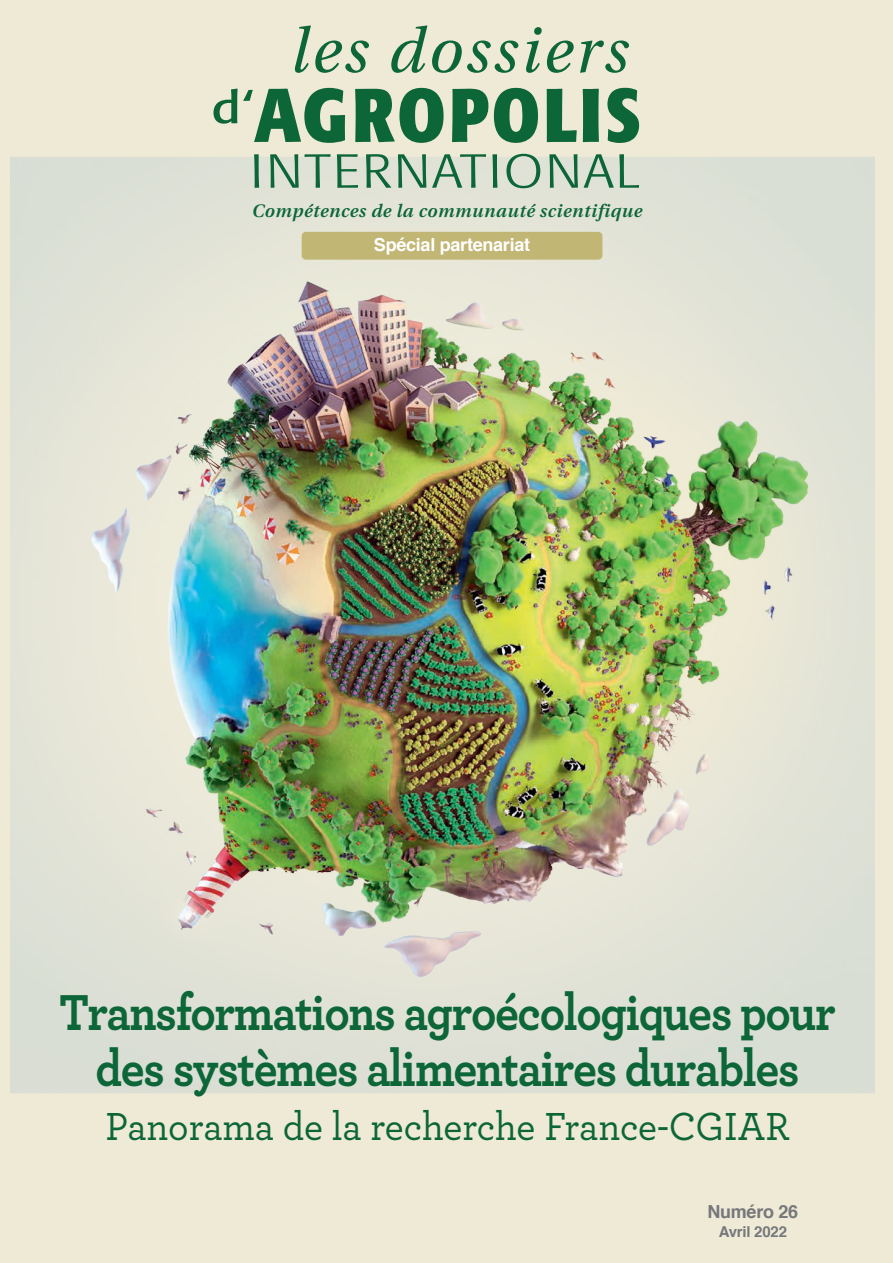
<style>
.page{position:relative;width:893px;height:1263px;background:#fff}
.page>*{position:absolute;margin:0;border:0;box-sizing:border-box;transform-origin:0 0}
.t1{font:700 52.95px/55.5px "Archer";letter-spacing:-.03em;color:#0c6638;text-align:center;scale:.9 1}
.t2{font:500 41.1px "Archer";letter-spacing:-.005em;color:#0c6638;scale:.95 1}
.t3{font:italic 600 18px "Utopia";letter-spacing:.035em;color:#0c6638}
.t4{font:700 18px "Helvetica";letter-spacing:-.015em;color:#fff}
.t5{font:700 18px "Helvetica";letter-spacing:-.015em;color:#76787b}
.t6{font:700 15px "Helvetica";letter-spacing:-.015em;color:#76787b}
</style>
<div class="page">
<img style="left:11px;top:22px;width:863px;height:1209px">
<div style="left:302px;top:232px;width:300px;height:28px;background:#c2b675;border-radius:4px"></div>
<svg style="left:254px;top:154px;width:5px;height:34px"></svg>
<svg style="left:270px;top:154px;width:61px;height:34px;background:#a7c1ac"></svg>
<svg style="left:337px;top:154px;width:21px;height:34px"></svg>
<svg style="left:366px;top:154px;width:25px;height:34px"></svg>
<svg style="left:398px;top:154px;width:28px;height:34px"></svg>
<svg style="left:432px;top:154px;width:54px;height:34px;background:#aac2ad"></svg>
<svg style="left:492px;top:154px;width:5px;height:34px"></svg>
<svg style="left:506px;top:154px;width:34px;height:34px"></svg>
<svg style="left:549px;top:154px;width:29px;height:34px"></svg>
<svg style="left:584px;top:154px;width:55px;height:34px;background:#abc3ae"></svg>
<svg style="left:294px;top:25px;width:75px;height:48px;background:#b5c8ae"></svg>
<svg style="left:391px;top:25px;width:127px;height:48px;background:#b7c9af"></svg>
<svg style="left:525px;top:27px;width:49px;height:46px;background:#b2c6ac"></svg>
<svg style="left:580px;top:41px;width:49px;height:32px;background:#a5bfa2"></svg>
<svg style="left:213px;top:88px;width:132px;height:55px;background:#84ac8c"></svg>
<svg style="left:355px;top:88px;width:89px;height:55px;background:#56916b"></svg>
<svg style="left:452px;top:89px;width:36px;height:53px;background:#4e8c66"></svg>
<svg style="left:494px;top:88px;width:44px;height:55px;background:#54906a"></svg>
<svg style="left:547px;top:89px;width:30px;height:53px;background:#659975"></svg>
<svg style="left:583px;top:89px;width:16px;height:53px"></svg>
<svg style="left:607px;top:88px;width:32px;height:55px;background:#59936e"></svg>
<p class="t3" style="left:252px;top:201px;width:391px">Compétences de la communauté scientifique</p>
<p class="t4" style="left:374px;top:230px;width:158px">Spécial partenariat</p>
<p class="t1" style="left:59px;top:981px;width:864px">Transformations agroécologiques pour des systèmes alimentaires durables</p>
<p class="t2" style="left:106px;top:1096px;width:721px">Panorama de la recherche France-CGIAR</p>
<p class="t5" style="left:707px;top:1197px;width:92px">Numéro 26</p>
<p class="t6" style="left:719px;top:1219px;width:70px">Avril 2022</p>
</div>
